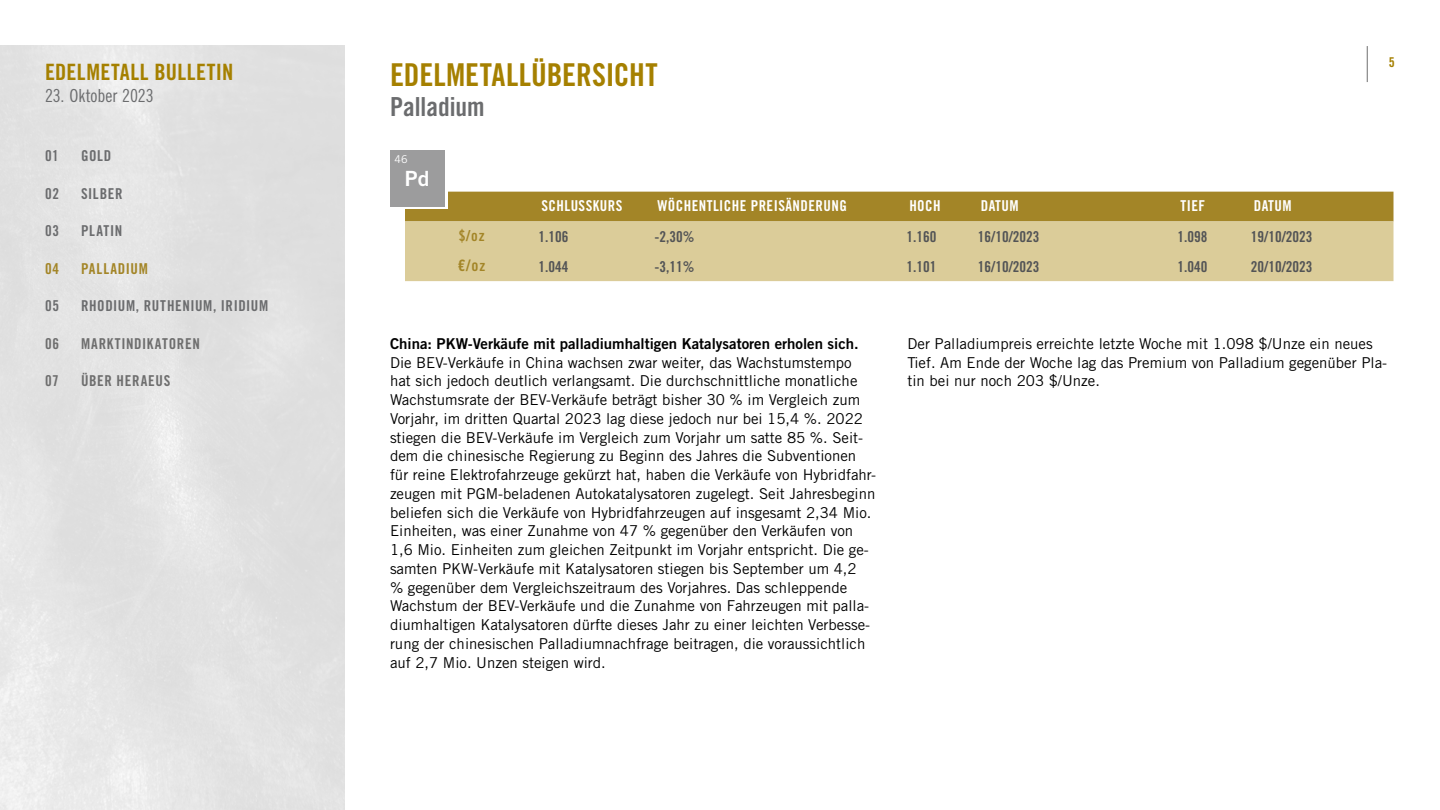
<style>
.page{position:relative;width:1440px;height:810px;background:#fff}
.page>*{position:absolute;margin:0;border:0;box-sizing:border-box;transform-origin:0 0}
.t1{font:31.5px "Trade Gothic LT Pro Bd Cn 20";color:#a58000}
.t2{font:26.25px "Trade Gothic LT Pro Bd Cn 20";color:#6b6c6e}
.t3{font:22.5px "Trade Gothic LT Pro Bd Cn 20";letter-spacing:.02em;color:#a58000}
.t4{font:21px "Trade Gothic LT Std Bd 2";color:#fff}
.t5{font:18px "Trade Gothic LT Pro Cn 18";letter-spacing:-.005em;color:#6b6c6e}
.t6{font:15.75px "Trade Gothic LT Pro Bd Cn 20";color:#a38527}
.t7{font:15px/18.8px "Trade Gothic LT Std";color:#000}
.t8{font:15px "Trade Gothic LT Std Bd Cn 20";color:#535456}
.t9{font:15px "Trade Gothic LT Std Bd 2";color:#000}
.t10{font:15px "Trade Gothic LT Pro Bd Cn 20";letter-spacing:.03em;color:#fff}
.t11{font:15px "Trade Gothic LT Pro Bd Cn 20";letter-spacing:.04em;color:#6b6c6e}
.t12{font:15px "Trade Gothic LT Pro Bd Cn 20";letter-spacing:.05em;color:#6e6e6e}
.t13{font:15px "Trade Gothic LT Pro Bd Cn 20";letter-spacing:.06em;color:#a38527}
.t14{font:13.5px "Trade Gothic LT Pro Bd Cn 20";color:#a58000}
.t15{font:10.8px "Trade Gothic LT Std";color:#fff}
.s1{font-size:15px}
</style>
<div class="page">
<hr style="left:1367px;top:46px;width:1px;height:36px;background:#6e6e6e">
<div style="left:405px;top:192px;width:989px;height:29px;background:#a38527"></div>
<div style="left:405px;top:221px;width:989px;height:60px;background:#dbcc99"></div>
<div style="left:393px;top:153px;width:54px;height:56px;background:linear-gradient(to right,#fff,#fff)"></div>
<div style="left:390px;top:150px;width:54px;height:56px;background:#9c9c9d"></div>
<h3 class="t3" style="left:45px;top:58px;width:190px">EDELMETALL BULLETIN</h3>
<p class="t5" style="left:45px;top:85px;width:110px">23. Oktober 2023</p>
<p class="t11" style="left:45px;top:147px;width:15px">01</p>
<p class="t11" style="left:81px;top:147px;width:32px">GOLD</p>
<p class="t11" style="left:45px;top:184px;width:16px">02</p>
<p class="t11" style="left:81px;top:184px;width:43px">SILBER</p>
<p class="t11" style="left:45px;top:222px;width:16px">03</p>
<p class="t11" style="left:81px;top:222px;width:43px">PLATIN</p>
<p class="t13" style="left:45px;top:259px;width:16px">04</p>
<p class="t13" style="left:81px;top:259px;width:68px">PALLADIUM</p>
<p class="t11" style="left:45px;top:297px;width:16px">05</p>
<p class="t11" style="left:81px;top:297px;width:189px">RHODIUM, RUTHENIUM, IRIDIUM</p>
<p class="t12" style="left:45px;top:334px;width:16px">06</p>
<p class="t12" style="left:81px;top:334px;width:120px">MARKTINDIKATOREN</p>
<p class="t12" style="left:45px;top:372px;width:15px">07</p>
<p class="t12" style="left:81px;top:372px;width:91px">ÜBER HERAEUS</p>
<h1 class="t1" style="left:390px;top:56px;width:269px">EDELMETALLÜBERSICHT</h1>
<h2 class="t2" style="left:390px;top:91px;width:96px">Palladium</h2>
<p class="t15" style="left:395px;top:152px;width:15px">46</p>
<h3 class="t4" style="left:405px;top:165px;width:26px">Pd</h3>
<p class="t10" style="left:541px;top:196px;width:83px">SCHLUSSKURS</p>
<p class="t10" style="left:657px;top:196px;width:191px">WÖCHENTLICHE PREISÄNDERUNG</p>
<p class="t10" style="left:909px;top:196px;width:33px">HOCH</p>
<p class="t10" style="left:981px;top:196px;width:39px">DATUM</p>
<p class="t10" style="left:1180px;top:196px;width:26px">TIEF</p>
<p class="t10" style="left:1254px;top:196px;width:39px">DATUM</p>
<p class="t13" style="left:459px;top:226px;width:28px">$/oz</p>
<p class="t8" style="left:538px;top:227px;width:31px">1.106</p>
<p class="t8" style="left:654px;top:227px;width:41px">-2,30%</p>
<p class="t8" style="left:906px;top:227px;width:31px">1.160</p>
<p class="t8" style="left:978px;top:227px;width:63px">16/10/2023</p>
<p class="t8" style="left:1177px;top:227px;width:31px">1.098</p>
<p class="t8" style="left:1251px;top:227px;width:63px">19/10/2023</p>
<p class="t6" style="left:458px;top:256px;width:29px">€/o<span class="s1">z</span></p>
<p class="t8" style="left:538px;top:257px;width:31px">1.044</p>
<p class="t8" style="left:654px;top:257px;width:41px">-3,11%</p>
<p class="t8" style="left:906px;top:257px;width:31px">1.101</p>
<p class="t8" style="left:978px;top:257px;width:63px">16/10/2023</p>
<p class="t8" style="left:1177px;top:257px;width:31px">1.040</p>
<p class="t8" style="left:1251px;top:257px;width:63px">20/10/2023</p>
<p class="t14" style="left:1389px;top:54px;width:7px">5</p>
<p class="t9" style="left:390px;top:334px;width:470px">China: PKW-Verkäufe mit palladiumhaltigen Katalysatoren erholen sich.</p>
<p class="t7" style="left:390px;top:353px;width:488px">Die BEV-Verkäufe in China wachsen zwar weiter, das Wachstumstempo hat sich jedoch deutlich verlangsamt. Die durchschnittliche monatliche Wachstumsrate der BEV-Verkäufe beträgt bisher 30 % im Vergleich zum Vorjahr, im dritten Quartal 2023 lag diese jedoch nur bei 15,4 %. 2022 stiegen die BEV-Verkäufe im Vergleich zum Vorjahr um satte 85 %. Seit&shy;dem die chinesische Regierung zu Beginn des Jahres die Subventionen für reine Elektrofahrzeuge gekürzt hat, haben die Verkäufe von Hybridfahr&shy;zeugen mit PGM-beladenen Autokatalysatoren zugelegt. Seit Jahresbeginn beliefen sich die Verkäufe von Hybridfahrzeugen auf insgesamt 2,34 Mio.<br>Einheiten, was einer Zunahme von 47 % gegenüber den Verkäufen von 1,6 Mio. Einheiten zum gleichen Zeitpunkt im Vorjahr entspricht. Die ge&shy;samten PKW-Verkäufe mit Katalysatoren stiegen bis September um 4,2<br>% gegenüber dem Vergleichszeitraum des Vorjahres. Das schleppende Wachstum der BEV-Verkäufe und die Zunahme von Fahrzeugen mit palla&shy;diumhaltigen Katalysatoren dürfte dieses Jahr zu einer leichten Verbesse&shy;rung der chinesischen Palladiumnachfrage beitragen, die voraussichtlich auf 2,7 Mio. Unzen steigen wird.</p>
<p class="t7" style="left:908px;top:334px;width:481px">Der Palladiumpreis erreichte letzte Woche mit 1.098 $/Unze ein neues<br>Tief. Am Ende der Woche lag das Premium von Palladium gegenüber Pla&shy;tin bei nur noch 203 $/Unze.</p>
</div>
